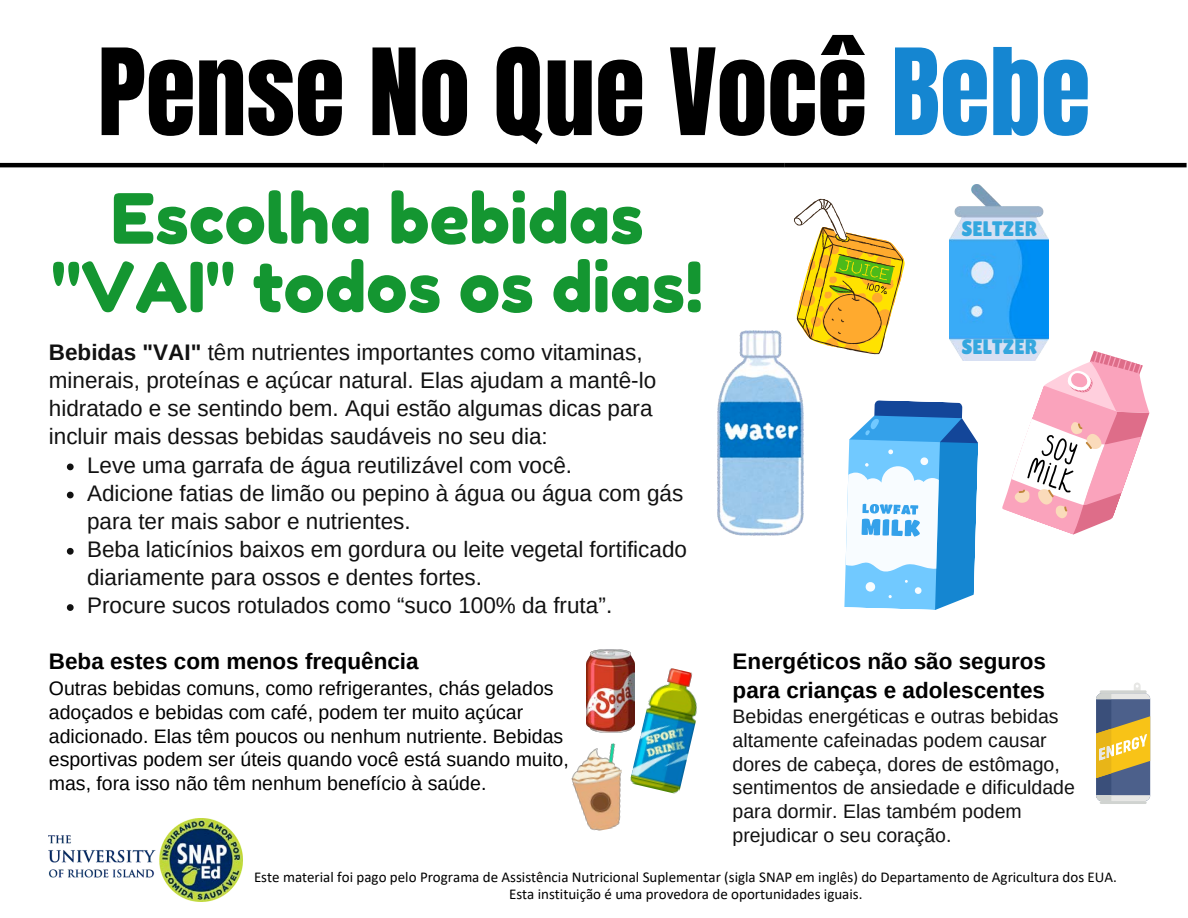
<style>
.page{position:relative;width:1188px;height:918px;background:#fff}
.page>*{position:absolute;margin:0;border:0;box-sizing:border-box;transform-origin:0 0}
.t1{font:102px "Anton";color:#000}
.t2{font:69px/68.7px "Fredoka One";color:#149631;text-align:center}
.t3{font:22.5px/28.2px "Arimo";color:#111}
.t4{font:700 22.5px/28.2px "Arimo";color:#000}
.t5{font:21px "Lilita One";color:#34a7de}
.t6{font:19.5px/23.5px "Arimo";color:#000}
.t7{font:19.5px/23.5px "Arimo";color:#111}
.t8{font:15px/16.8px "Calibri";color:#000;text-align:center}
.s1{color:#1586d1}
.s2{font-weight:700}
</style>
<div class="page">
<svg style="left:794px;top:198px;width:111px;height:157px"></svg>
<img style="left:950px;top:185px;width:99px;height:175px">
<svg style="left:844px;top:400px;width:134px;height:210px"></svg>
<img style="left:632px;top:665px;width:65px;height:129px">
<img style="left:587px;top:650px;width:47px;height:83px">
<img style="left:571px;top:743px;width:61px;height:88px">
<hr style="left:1100px;top:801px;width:47px;height:3px;background:#d0d3d0">
<svg style="left:1096px;top:683px;width:54px;height:118px;background:#a69e7a"></svg>
<hr style="left:0;top:163px;width:383px;height:4px;background:#000">
<hr style="left:383px;top:163px;width:402px;height:4px;background:#000">
<hr style="left:785px;top:163px;width:402px;height:4px;background:#000">
<svg style="left:999px;top:348px;width:151px;height:187px"></svg>
<img style="left:717px;top:330px;width:87px;height:205px">
<img style="left:49px;top:819px;width:193px;height:83px">
<svg style="left:67px;top:464px;width:7px;height:6px"></svg>
<svg style="left:67px;top:492px;width:7px;height:6px"></svg>
<svg style="left:67px;top:548px;width:7px;height:7px"></svg>
<svg style="left:67px;top:604px;width:7px;height:7px"></svg>
<p class="t1" style="left:98px;top:19px;width:994px">Pense No Que Você <span class="s1">Bebe</span></p>
<p class="t2" style="left:51px;top:184px;width:654px">Escolha bebidas "VAI" todos os dias!</p>
<p class="t3" style="left:49px;top:338px;width:609px"><span class="s2">Bebidas "VAI"</span> têm nutrientes importantes como vitaminas, minerais, proteínas e açúcar natural. Elas ajudam a mantê-lo hidratado e se sentindo bem. Aqui estão algumas dicas para incluir mais dessas bebidas saudáveis no seu dia:</p>
<h5 class="t3" style="left:87px;top:451px;width:486px">Leve uma garrafa de água reutilizável com você.</h5>
<p class="t3" style="left:87px;top:479px;width:598px">Adicione fatias de limão ou pepino à água ou água com gás para ter mais sabor e nutrientes.</p>
<h5 class="t3" style="left:87px;top:535px;width:601px">Beba laticínios baixos em gordura ou leite vegetal fortificado diariamente para ossos e dentes fortes.</h5>
<p class="t3" style="left:87px;top:591px;width:527px">Procure sucos rotulados como “suco 100% da fruta”.</p>
<h3 class="t4" style="left:49px;top:648px;width:371px">Beba estes com menos frequência</h3>
<h3 class="t6" style="left:49px;top:677px;width:521px">Outras bebidas comuns, como refrigerantes, chás gelados adoçados e bebidas com café, podem ter muito açúcar adicionado. Elas têm poucos ou nenhum nutriente. Bebidas esportivas podem ser úteis quando você está suando muito, mas, fora isso não têm nenhum benefício à saúde.</h3>
<p class="t5" style="left:961px;top:217px;width:77px">SELTZER</p>
<h3 class="t5" style="left:961px;top:335px;width:77px">SELTZER</h3>
<p class="t4" style="left:733px;top:648px;width:315px">Energéticos não são seguros para crianças e adolescentes</p>
<p class="t7" style="left:733px;top:705px;width:344px">Bebidas energéticas e outras bebidas altamente cafeinadas podem causar dores de cabeça, dores de estômago, sentimentos de ansiedade e dificuldade para dormir. Elas também podem prejudicar o seu coração.</p>
<p class="t8" style="left:254px;top:870px;width:865px">Este material foi pago pelo Programa de Assistência Nutricional Suplementar (sigla SNAP em inglês) do Departamento de Agricultura dos EUA.<br>Esta instituição é uma provedora de oportunidades iguais.</p>
</div>
